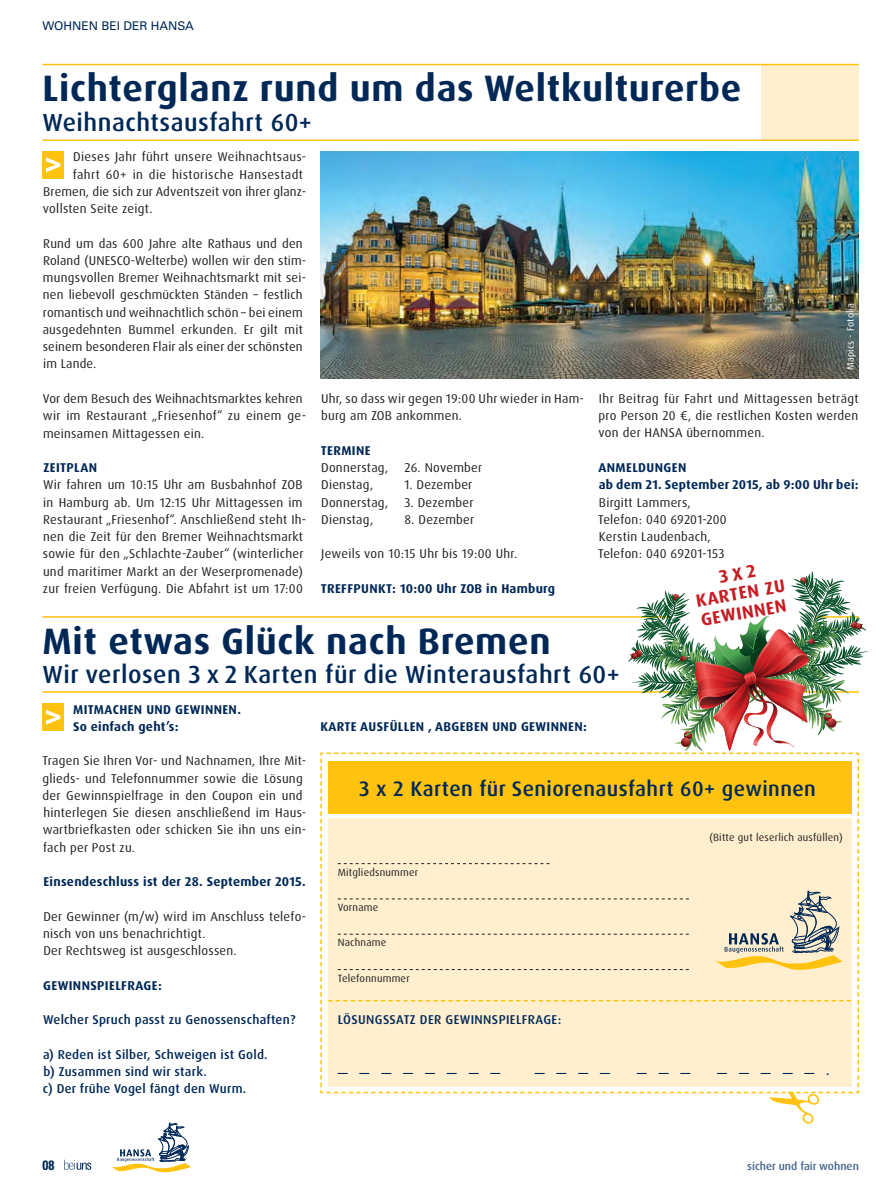
<style>
.page{position:relative;width:893px;height:1191px;background:#fff}
.page>*{position:absolute;margin:0;border:0;box-sizing:border-box;transform-origin:0 0}
.t1{font:700 36.75px "Dax Pro";letter-spacing:.02em;color:#002857}
.t2{font:500 24.75px "Dax Pro";letter-spacing:.02em;color:#002857}
.t3{font:500 21px "Dax Pro";letter-spacing:.02em;color:#002857}
.t4{font:700 17.85px/19.6px "Dax Pro";color:#c51d23;text-align:center}
.t5{font:700 condensed 13.5px "Univers LT Std";color:#002857}
.t6{font:12.75px/17.2px "Dax Pro";letter-spacing:.02em;color:#231f20}
.t7{font:700 12.75px/17.2px "Dax Pro";letter-spacing:.03em;color:#002857}
.t8{font:500 12.75px/17.2px "Dax Pro";letter-spacing:.02em;color:#002857}
.t9{font:12px "Univers LT Std";color:#002857}
.t10{font:500 11.25px "Dax Pro";color:#47648d}
.t11{font:10.5px "Dax Pro";letter-spacing:.02em;color:#231f20}
.t12{font:9.75px "Dax Pro";letter-spacing:.02em;color:#fff}
</style>
<div class="page">
<svg style="left:64px;top:1159px;width:27px;height:10px"></svg>
<svg style="left:111px;top:1122px;width:80px;height:50px"></svg>
<div style="left:761px;top:65px;width:98px;height:75px;background:#ffefcf"></div>
<hr style="left:43px;top:64px;width:816px;height:1px;background:#ffc20e">
<hr style="left:43px;top:139px;width:816px;height:2px;background:#ffc20e">
<div style="left:43px;top:151px;width:21px;height:28px;background:#ffc20e"></div>
<svg style="left:46px;top:157px;width:14px;height:15px"></svg>
<hr style="left:43px;top:616px;width:628px;height:1px;background:#ffc20e">
<hr style="left:43px;top:691px;width:816px;height:1px;background:#ffc20e">
<img style="left:320px;top:151px;width:539px;height:227px">
<div style="left:43px;top:703px;width:21px;height:28px;background:#ffc20e"></div>
<svg style="left:46px;top:710px;width:14px;height:14px"></svg>
<svg style="left:320px;top:571px;width:548px;height:523px"></svg>
<p class="t9" style="left:43px;top:19px;width:153px">WOHNEN BEI DER HANSA</p>
<h1 class="t1" style="left:43px;top:71px;width:700px">Lichterglanz rund um das Weltkulturerbe</h1>
<h2 class="t2" style="left:43px;top:110px;width:271px">Weihnachtsausfahrt 60+</h2>
<p class="t6" style="left:73px;top:149px;width:235px">Dieses Jahr führt unsere Weihnachtsaus-</p>
<p class="t6" style="left:73px;top:166px;width:231px">fahrt 60+ in die historische Hansestadt</p>
<p class="t6" style="left:43px;top:183px;width:264px">Bremen, die sich zur Adventszeit von ihrer glanz-</p>
<p class="t6" style="left:43px;top:201px;width:111px">vollsten Seite zeigt.</p>
<p class="t6" style="left:43px;top:235px;width:265px">Rund um das 600 Jahre alte Rathaus und den Roland (UNESCO-Welterbe) wollen wir den stim&shy;mungsvollen Bremer Weihnachtsmarkt mit sei&shy;nen liebevoll geschmückten Ständen – festlich romantisch und weihnachtlich schön – bei einem ausgedehnten Bummel erkunden. Er gilt mit seinem besonderen Flair als einer der schönsten im Lande.</p>
<p class="t6" style="left:43px;top:390px;width:265px">Vor dem Besuch des Weihnachtsmarktes kehren wir im Restaurant „Friesenhof“ zu einem ge&shy;meinsamen Mittagessen ein.</p>
<p class="t7" style="left:43px;top:459px;width:55px">ZEITPLAN</p>
<p class="t6" style="left:43px;top:477px;width:265px">Wir fahren um 10:15 Uhr am Busbahnhof ZOB in Hamburg ab. Um 12:15 Uhr Mittagessen im Restaurant „Friesenhof“. Anschließend steht Ih&shy;nen die Zeit für den Bremer Weihnachtsmarkt sowie für den „Schlachte-Zauber“ (winterlicher und maritimer Markt an der Weserpromenade) zur freien Verfügung. Die Abfahrt ist um 17:00</p>
<p class="t12" style="left:846px;top:370px;width:68px;rotate:-90deg">Mapics - Fotolia</p>
<p class="t6" style="left:599px;top:390px;width:262px;text-align:justify">Ihr Beitrag für Fahrt und Mittagessen beträgt pro Person 20 €, die restlichen Kosten werden von der HANSA übernommen.</p>
<p class="t7" style="left:598px;top:459px;width:262px">ANMELDUNGEN<br>ab dem 21. September 2015, ab 9:00 Uhr bei:</p>
<p class="t6" style="left:598px;top:494px;width:130px">Birgitt Lammers,<br>Telefon: 040 69201-200<br>Kerstin Laudenbach,<br>Telefon: 040 69201-153</p>
<p class="t6" style="left:321px;top:391px;width:264px">Uhr, so dass wir gegen 19:00 Uhr wieder in Ham&shy;burg am ZOB ankommen.</p>
<p class="t7" style="left:321px;top:442px;width:51px">TERMINE</p>
<p class="t6" style="left:321px;top:460px;width:163px">Donnerstag, 26. November<br>Dienstag,</p>
<p class="t6" style="left:321px;top:477px;width:154px;text-align:justify;text-indent:83px">1. Dezember Donnerstag, 3. Dezember Dienstag,</p>
<p class="t6" style="left:404px;top:511px;width:71px">8. Dezember</p>
<p class="t6" style="left:321px;top:546px;width:197px">Jeweils von 10:15 Uhr bis 19:00 Uhr.</p>
<p class="t7" style="left:321px;top:580px;width:236px">TREFFPUNKT: 10:00 Uhr ZOB in Hamburg</p>
<h3 class="t4" style="left:691px;top:573px;width:92px;rotate:-10deg">3 X 2<br>KARTEN ZU<br>GEWINNEN</h3>
<h1 class="t1" style="left:43px;top:623px;width:510px">Mit etwas Glück nach Bremen</h1>
<h2 class="t2" style="left:43px;top:663px;width:579px">Wir verlosen 3 x 2 Karten für die Winterausfahrt 60+</h2>
<p class="t7" style="left:320px;top:718px;width:268px">KARTE AUSFÜLLEN , ABGEBEN UND GEWINNEN:</p>
<p class="t7" style="left:73px;top:701px;width:169px">MITMACHEN UND GEWINNEN.<br>So einfach geht’s:</p>
<p class="t6" style="left:42px;top:753px;width:265px">Tragen Sie Ihren Vor- und Nachnamen, Ihre Mit&shy;glieds- und Telefonnummer sowie die Lösung der Gewinnspielfrage in den Coupon ein und hinterlegen Sie diesen anschließend im Haus&shy;wartbriefkasten oder schicken Sie ihn uns ein&shy;fach per Post zu.</p>
<p class="t7" style="left:43px;top:873px;width:264px">Einsendeschluss ist der 28. September 2015.</p>
<p class="t6" style="left:43px;top:908px;width:265px">Der Gewinner (m/w) wird im Anschluss telefo&shy;nisch von uns benachrichtigt.<br>Der Rechtsweg ist ausgeschlossen.</p>
<p class="t7" style="left:43px;top:977px;width:120px">GEWINNSPIELFRAGE:</p>
<p class="t8" style="left:43px;top:1011px;width:254px">Welcher Spruch passt zu Genossenschaften?</p>
<p class="t8" style="left:43px;top:1046px;width:226px">a) Reden ist Silber, Schweigen ist Gold. b) Zusammen sind wir stark.<br>c) Der frühe Vogel fängt den Wurm.</p>
<h3 class="t3" style="left:359px;top:778px;width:458px">3 x 2 Karten für Seniorenausfahrt 60+ gewinnen</h3>
<p class="t11" style="left:709px;top:832px;width:135px">(Bitte gut leserlich ausfüllen)</p>
<p class="t11" style="left:338px;top:867px;width:82px">Mitgliedsnummer</p>
<p class="t11" style="left:338px;top:902px;width:42px">Vorname</p>
<p class="t11" style="left:338px;top:937px;width:50px">Nachname</p>
<p class="t11" style="left:338px;top:972px;width:73px">Telefonnummer</p>
<p class="t8" style="left:338px;top:1011px;width:225px">LÖSUNGSSATZ DER GEWINNSPIELFRAGE:</p>
<p class="t8" style="left:338px;top:1065px;width:165px">— — — — — — — —</p>
<p class="t8" style="left:535px;top:1065px;width:77px">— — — —</p>
<p class="t8" style="left:637px;top:1065px;width:56px">— — —</p>
<p class="t8" style="left:717px;top:1065px;width:114px">— — — — — .</p>
<p class="t5" style="left:43px;top:1157px;width:13px">08</p>
<p class="t10" style="left:747px;top:1160px;width:113px">sicher und fair wohnen</p>
</div>
